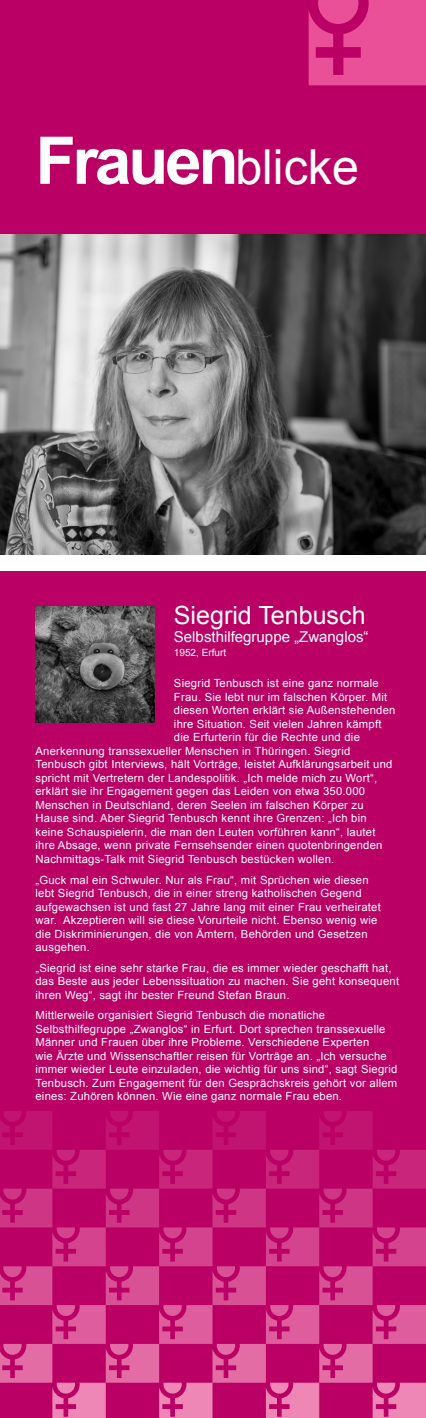
<style>
.page{position:relative;width:426px;height:1418px;background:#fff}
.page>*{position:absolute;margin:0;border:0;box-sizing:border-box;transform-origin:0 0}
.t1{font:700 65.75px "Arial";letter-spacing:-.05em;color:#fff}
.t2{font:25px "Arial";color:#fff}
.t3{font:15px "Arial";color:#fff}
.t4{font:11.25px/13.5px "Arial";letter-spacing:.02em;color:#fff}
.t5{font:10px "Arial";color:#fff}
.s1{font-weight:400;font-size:48.25px}
</style>
<div class="page">
<div style="left:0;top:0;width:425px;height:1417px;background:#ba0065"></div>
<div style="left:0;top:235px;width:425px;height:335px;background:#fff"></div>
<svg style="left:308px;top:0;width:117px;height:85px"></svg>
<svg style="left:0;top:1111px;width:425px;height:306px"></svg>
<img style="left:35px;top:606px;width:119px;height:116px">
<img style="left:0;top:235px;width:425px;height:319px">
<h1 class="t1" style="left:35px;top:117px;width:324px">Frauen<span class="s1">blicke</span></h1>
<h2 class="t2" style="left:174px;top:599px;width:193px">Siegrid Tenbusch</h2>
<h3 class="t3" style="left:174px;top:627px;width:196px">Selbsthilfegruppe „Zwanglos“</h3>
<p class="t5" style="left:174px;top:646px;width:54px">1952, Erfurt</p>
<p class="t4" style="left:174px;top:677px;width:206px">Siegrid Tenbusch ist eine ganz normale</p>
<p class="t4" style="left:174px;top:690px;width:215px">Frau. Sie lebt nur im falschen Körper. Mit</p>
<p class="t4" style="left:174px;top:704px;width:223px">diesen Worten erklärt sie Außenstehenden</p>
<p class="t4" style="left:174px;top:717px;width:209px">ihre Situation. Seit vielen Jahren kämpft</p>
<p class="t4" style="left:174px;top:731px;width:187px">die Erfurterin für die Rechte und die</p>
<p class="t4" style="left:35px;top:744px;width:316px">Anerkennung transsexueller Menschen in Thüringen. Siegrid</p>
<p class="t4" style="left:35px;top:758px;width:358px">Tenbusch gibt Interviews, hält Vorträge, leistet Aufklärungsarbeit und</p>
<p class="t4" style="left:35px;top:771px;width:342px">spricht mit Vertretern der Landespolitik. „Ich melde mich zu Wort“,</p>
<p class="t4" style="left:35px;top:785px;width:331px">erklärt sie ihr Engagement gegen das Leiden von etwa 350.000</p>
<p class="t4" style="left:35px;top:798px;width:329px">Menschen in Deutschland, deren Seelen im falschen Körper zu</p>
<p class="t4" style="left:35px;top:812px;width:332px">Hause sind. Aber Siegrid Tenbusch kennt ihre Grenzen: „Ich bin</p>
<p class="t4" style="left:35px;top:825px;width:341px">keine Schauspielerin, die man den Leuten vorführen kann“, lautet</p>
<p class="t4" style="left:35px;top:839px;width:348px">ihre Absage, wenn private Fernsehsender einen quotenbringenden</p>
<p class="t4" style="left:35px;top:852px;width:300px">Nachmittags-Talk mit Siegrid Tenbusch bestücken wollen.</p>
<p class="t4" style="left:35px;top:873px;width:346px">„Guck mal ein Schwuler. Nur als Frau“, mit Sprüchen wie diesen lebt Siegrid Tenbusch, die in einer streng katholischen Gegend aufgewachsen ist und fast 27 Jahre lang mit einer Frau verheiratet war. Akzeptieren will sie diese Vorurteile nicht. Ebenso wenig wie die Diskriminierungen, die von Ämtern, Behörden und Gesetzen ausgehen.</p>
<p class="t4" style="left:35px;top:961px;width:364px">„Siegrid ist eine sehr starke Frau, die es immer wieder geschafft hat, das Beste aus jeder Lebenssituation zu machen. Sie geht konsequent ihren Weg“, sagt ihr bester Freund Stefan Braun.</p>
<p class="t4" style="left:35px;top:1008px;width:363px">Mittlerweile organisiert Siegrid Tenbusch die monatliche Selbsthilfegruppe „Zwanglos“ in Erfurt. Dort sprechen transsexuelle Männer und Frauen über ihre Probleme. Verschiedene Experten<br>wie Ärzte und Wissenschaftler reisen für Vorträge an. „Ich versuche immer wieder Leute einzuladen, die wichtig für uns sind“, sagt Siegrid Tenbusch. Zum Engagement für den Gesprächskreis gehört vor allem eines: Zuhören können. Wie eine ganz normale Frau eben.</p>
</div>
